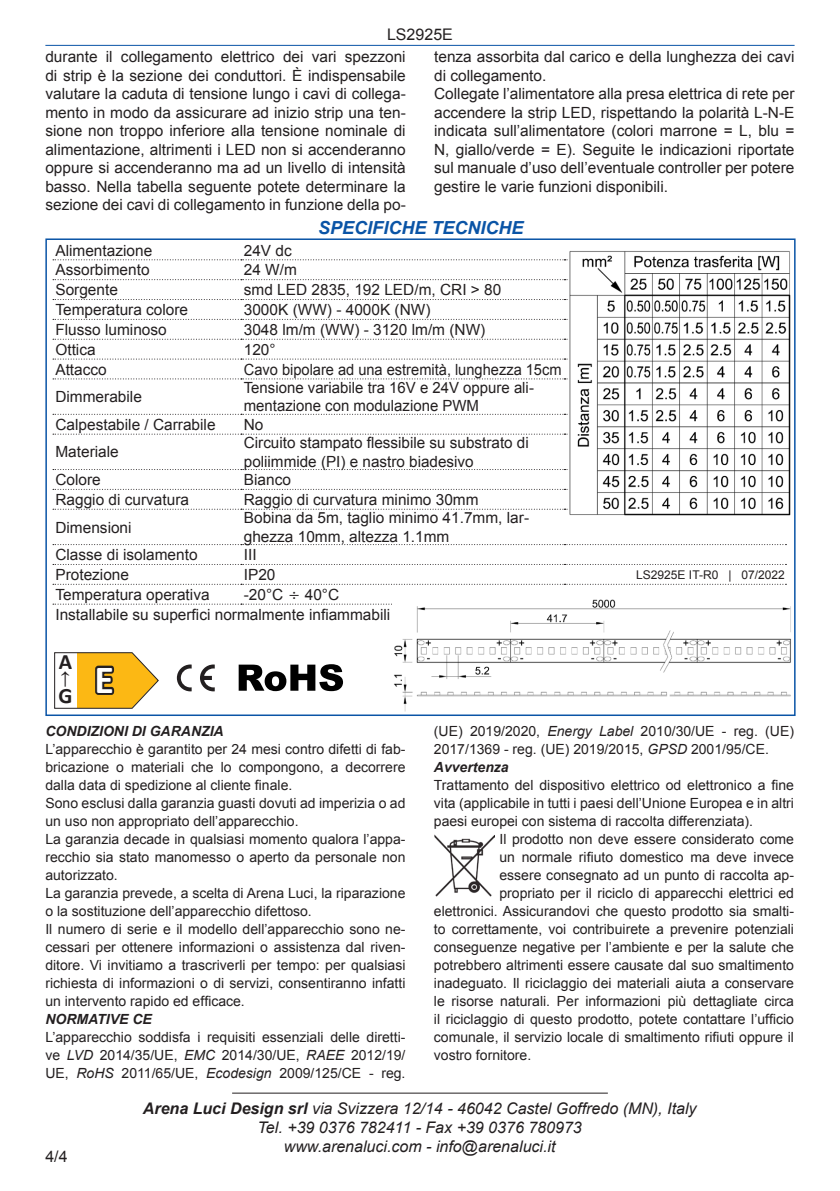
<style>
.page{position:relative;width:840px;height:1191px;background:#fff}
.page>*{position:absolute;margin:0;border:0;box-sizing:border-box;transform-origin:0 0}
.t1{font:700 40px "Calibri";color:#fff}
.t2{font:700 22px "Calibri";color:#231f20}
.t3{font:italic 700 18px "Arial";color:#0a54a6}
.t4{font:700 17.6px "Times New Roman";color:#231f20;scale:1.25 1}
.t5{font:italic 16px "Arial";color:#231f20}
.t6{font:16px "Arial";color:#231f20}
.t7{font:15.4px/18.4px "Arial";color:#231f20}
.t8{font:15.4px "Arial";color:#231f20;scale:.95 1}
.t9{font:14px/18px "Arial";color:#231f20;text-align:justify}
.t10{font:italic 700 14px "Arial";color:#231f20}
.t11{font:12px "Arial";color:#231f20}
.s1{font-family:"Swiss 721 BT"}
.s2{font-style:italic}
.s3{font-weight:700}
</style>
<div class="page">
<hr style="left:45px;top:45px;width:749px;height:1px;background:#0a54a6">
<hr style="left:232px;top:1092px;width:375px;height:1px;background:#231f20">
<img style="left:434px;top:834px;width:60px;height:63px">
<svg style="left:53px;top:259px;width:515px;height:1px"></svg>
<svg style="left:53px;top:279px;width:515px;height:1px"></svg>
<svg style="left:53px;top:299px;width:515px;height:1px"></svg>
<svg style="left:53px;top:319px;width:515px;height:1px"></svg>
<svg style="left:53px;top:339px;width:515px;height:1px"></svg>
<svg style="left:53px;top:359px;width:515px;height:1px"></svg>
<svg style="left:53px;top:378px;width:515px;height:1px"></svg>
<svg style="left:53px;top:414px;width:515px;height:1px"></svg>
<svg style="left:53px;top:434px;width:515px;height:1px"></svg>
<svg style="left:53px;top:469px;width:515px;height:1px"></svg>
<svg style="left:53px;top:489px;width:515px;height:1px"></svg>
<svg style="left:53px;top:509px;width:515px;height:1px"></svg>
<svg style="left:53px;top:544px;width:733px;height:1px"></svg>
<svg style="left:53px;top:564px;width:733px;height:1px"></svg>
<svg style="left:53px;top:584px;width:733px;height:1px"></svg>
<svg style="left:53px;top:604px;width:339px;height:1px"></svg>
<div style="left:45px;top:238px;width:750px;height:478px;border:2px solid #0a54a6"></div>
<svg style="left:177px;top:664px;width:14px;height:27px"></svg>
<svg style="left:200px;top:664px;width:15px;height:27px"></svg>
<svg style="left:238px;top:664px;width:105px;height:27px"></svg>
<img style="left:394px;top:599px;width:397px;height:112px">
<img style="left:569px;top:251px;width:220px;height:264px">
<svg style="left:54px;top:652px;width:105px;height:57px"></svg>
<p class="t6" style="left:387px;top:24px;width:67px">LS2925E</p>
<p class="t7" style="left:45px;top:48px;width:362px;text-align:justify">durante il collegamento elettrico dei vari spezzoni di strip è la sezione dei conduttori. È indispensabile valutare la caduta di tensione lungo i cavi di collega&shy;mento in modo da assicurare ad inizio strip una ten&shy;sione non troppo inferiore alla tensione nominale di alimentazione, altrimenti i LED non si accenderanno oppure si accenderanno ma ad un livello di intensità basso. Nella tabella seguente potete determinare la sezione dei cavi di collegamento in funzione della po-</p>
<p class="t7" style="left:434px;top:48px;width:361px">tenza assorbita dal carico e della lunghezza dei cavi di collegamento.</p>
<p class="t7" style="left:434px;top:85px;width:361px;text-align:justify">Collegate l’alimentatore alla presa elettrica di rete per accendere la strip LED, rispettando la polarità L-N-E indicata sull’alimentatore (colori marrone = L, blu = N, giallo/verde = E). Seguite le indicazioni riportate sul manuale d’uso dell’eventuale controller per potere gestire le varie funzioni disponibili.</p>
<p class="t3" style="left:318px;top:216px;width:207px">SPECIFICHE TECNICHE</p>
<p class="t7" style="left:55px;top:241px;width:98px">Alimentazione</p>
<p class="t7" style="left:244px;top:241px;width:49px">24V dc</p>
<p class="t7" style="left:55px;top:261px;width:96px">Assorbimento</p>
<p class="t7" style="left:244px;top:261px;width:55px">24 W/m</p>
<p class="t7" style="left:55px;top:281px;width:64px">Sorgente</p>
<p class="t7" style="left:244px;top:281px;width:259px">smd LED 2835, 192 LED/m, CRI &gt; 80</p>
<p class="t7" style="left:55px;top:301px;width:134px">Temperatura colore</p>
<p class="t7" style="left:244px;top:301px;width:188px">3000K (WW) - 4000K (NW)</p>
<p class="t7" style="left:55px;top:320px;width:113px">Flusso luminoso</p>
<p class="t7" style="left:244px;top:320px;width:243px">3048 lm/m (WW) - 3120 lm/m (NW)</p>
<p class="t7" style="left:55px;top:340px;width:42px">Ottica</p>
<p class="t7" style="left:244px;top:340px;width:33px">120°</p>
<p class="t7" style="left:55px;top:360px;width:53px">Attacco</p>
<p class="t8" style="left:244px;top:359px;width:336px">Cavo bipolare ad una estremità, lunghezza 15cm</p>
<p class="t7" style="left:55px;top:388px;width:88px">Dimmerabile</p>
<p class="t7" style="left:244px;top:378px;width:291px">Tensione variabile tra 16V e 24V oppure ali&shy;mentazione con modulazione PWM</p>
<p class="t7" style="left:55px;top:415px;width:162px">Calpestabile / Carrabile</p>
<p class="t7" style="left:244px;top:415px;width:21px">No</p>
<p class="t7" style="left:55px;top:443px;width:65px">Materiale</p>
<p class="t7" style="left:244px;top:434px;width:286px">Circuito stampato flessibile su substrato di poliimmide (PI) e nastro biadesivo</p>
<p class="t7" style="left:55px;top:470px;width:47px">Colore</p>
<p class="t7" style="left:244px;top:470px;width:49px">Bianco</p>
<p class="t7" style="left:55px;top:490px;width:135px">Raggio di curvatura</p>
<p class="t7" style="left:244px;top:490px;width:236px">Raggio di curvatura minimo 30mm</p>
<p class="t7" style="left:55px;top:518px;width:78px">Dimensioni</p>
<p class="t7" style="left:244px;top:509px;width:287px">Bobina da 5m, taglio minimo 41.7mm, lar&shy;ghezza 10mm, altezza 1.1mm</p>
<p class="t7" style="left:55px;top:545px;width:144px">Classe di isolamento</p>
<p class="t7" style="left:244px;top:545px;width:14px">III</p>
<p class="t7" style="left:55px;top:565px;width:75px">Protezione</p>
<p class="t7" style="left:244px;top:565px;width:33px">IP20</p>
<p class="t7" style="left:55px;top:585px;width:156px">Temperatura operativa</p>
<p class="t7" style="left:244px;top:585px;width:97px">-20°C <span class="s1">÷</span> 40°C</p>
<p class="t7" style="left:55px;top:605px;width:336px">Installabile su superfici normalmente infiammabili</p>
<p class="t2" style="left:59px;top:648px;width:15px">A</p>
<p class="t2" style="left:58px;top:682px;width:16px">G</p>
<p class="t4" style="left:60px;top:665px;width:10px">↑</p>
<p class="t1" style="left:94px;top:654px;width:21px">E</p>
<p class="t11" style="left:636px;top:567px;width:150px">LS2925E IT-R0 | 07/2022</p>
<p class="t10" style="left:45px;top:722px;width:180px">CONDIZIONI DI GARANZIA</p>
<p class="t9" style="left:45px;top:740px;width:361px">L’apparecchio è garantito per 24 mesi contro difetti di fab&shy;bricazione o materiali che lo compongono, a decorrere dalla data di spedizione al cliente finale.</p>
<p class="t9" style="left:45px;top:794px;width:361px">Sono esclusi dalla garanzia guasti dovuti ad imperizia o ad un uso non appropriato dell’apparecchio.</p>
<p class="t9" style="left:45px;top:830px;width:361px">La garanzia decade in qualsiasi momento qualora l’appa&shy;recchio sia stato manomesso o aperto da personale non autorizzato.</p>
<p class="t9" style="left:45px;top:884px;width:361px">La garanzia prevede, a scelta di Arena Luci, la riparazione o la sostituzione dell’apparecchio difettoso.</p>
<p class="t9" style="left:45px;top:920px;width:361px">Il numero di serie e il modello dell’apparecchio sono ne&shy;cessari per ottenere informazioni o assistenza dal riven&shy;ditore. Vi invitiamo a trascriverli per tempo: per qualsiasi richiesta di informazioni o di servizi, consentiranno infatti un intervento rapido ed efficace.</p>
<p class="t10" style="left:45px;top:1010px;width:108px">NORMATIVE CE</p>
<p class="t9" style="left:45px;top:1028px;width:361px">L’apparecchio soddisfa i requisiti essenziali delle diretti&shy;ve <span class="s2">LVD</span> 2014/35/UE, <span class="s2">EMC</span> 2014/30/UE, <span class="s2">RAEE</span> 2012/19/ UE, <span class="s2">RoHS</span> 2011/65/UE, <span class="s2">Ecodesign</span> 2009/125/CE - reg.</p>
<p class="t9" style="left:433px;top:722px;width:361px">(UE) 2019/2020, <span class="s2">Energy Label</span> 2010/30/UE - reg. (UE)<br>2017/1369 - reg. (UE) 2019/2015, <span class="s2">GPSD</span> 2001/95/CE.</p>
<p class="t10" style="left:433px;top:758px;width:76px">Avvertenza</p>
<p class="t9" style="left:433px;top:776px;width:361px">Trattamento del dispositivo elettrico od elettronico a fine vita (applicabile in tutti i paesi dell’Unione Europea e in altri paesi europei con sistema di raccolta differenziata).</p>
<p class="t9" style="left:499px;top:830px;width:296px">Il prodotto non deve essere considerato come</p>
<p class="t9" style="left:499px;top:848px;width:296px">un normale rifiuto domestico ma deve invece</p>
<p class="t9" style="left:499px;top:866px;width:296px">essere consegnato ad un punto di raccolta ap-</p>
<p class="t9" style="left:499px;top:884px;width:296px">propriato per il riciclo di apparecchi elettrici ed</p>
<p class="t9" style="left:433px;top:902px;width:361px">elettronici. Assicurandovi che questo prodotto sia smalti-</p>
<p class="t9" style="left:433px;top:920px;width:361px">to correttamente, voi contribuirete a prevenire potenziali</p>
<p class="t9" style="left:433px;top:938px;width:361px">conseguenze negative per l’ambiente e per la salute che</p>
<p class="t9" style="left:433px;top:956px;width:361px">potrebbero altrimenti essere causate dal suo smaltimento</p>
<p class="t9" style="left:433px;top:974px;width:361px">inadeguato. Il riciclaggio dei materiali aiuta a conservare</p>
<p class="t9" style="left:433px;top:992px;width:361px">le risorse naturali. Per informazioni più dettagliate circa</p>
<p class="t9" style="left:433px;top:1010px;width:361px">il riciclaggio di questo prodotto, potete contattare l’ufficio</p>
<p class="t9" style="left:433px;top:1028px;width:361px">comunale, il servizio locale di smaltimento rifiuti oppure il</p>
<p class="t9" style="left:433px;top:1046px;width:99px">vostro fornitore.</p>
<p class="t6" style="left:45px;top:1145px;width:24px">4/4</p>
<p class="t5" style="left:143px;top:1097px;width:555px"><span class="s3">Arena Luci Design srl</span> via Svizzera 12/14 - 46042 Castel Goffredo (MN), Italy</p>
<p class="t5" style="left:257px;top:1116px;width:325px">Tel. +39 0376 782411 - Fax +39 0376 780973</p>
<p class="t5" style="left:284px;top:1136px;width:273px">www.arenaluci.com - info@arenaluci.it</p>
</div>
